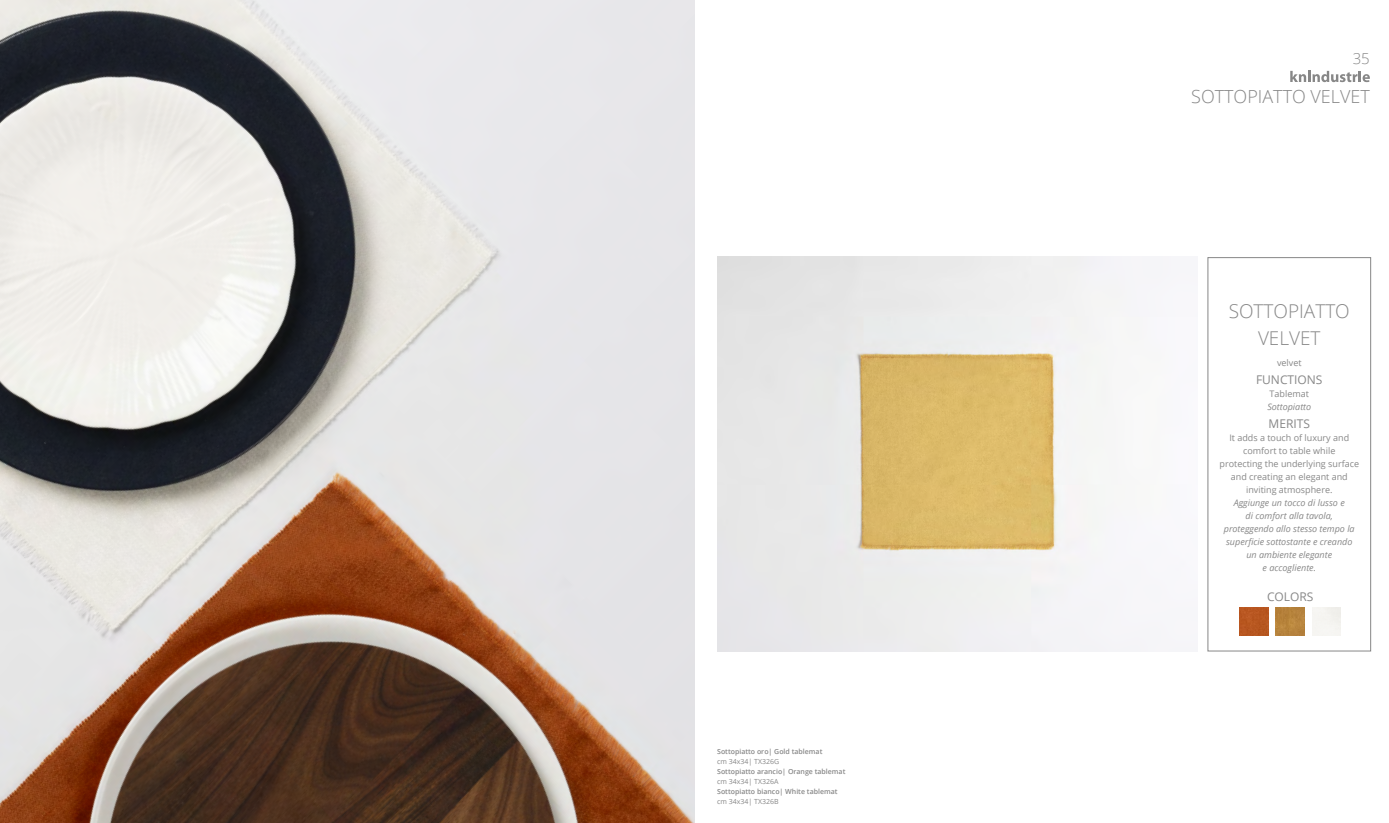
<style>
.page{position:relative;width:1389px;height:823px;background:#fff}
.page>*{position:absolute;margin:0;border:0;box-sizing:border-box;transform-origin:0 0}
.t1{font:300 19px/27px "Open Sans";color:#878787;text-align:center}
.t2{font:300 18px "Open Sans";color:#878787}
.t3{font:300 15px "Open Sans";color:#878787}
.t4{font:12px "Open Sans";color:#878787}
.t5{font:italic 9px/13px "Open Sans";color:#878787;text-align:center}
.t6{font:9px/13px "Open Sans";color:#878787;text-align:center}
.t7{font:600 7px "Open Sans";color:#878787}
.t8{font:7px "Open Sans";color:#878787}
</style>
<div class="page">
<img style="left:0;top:0;width:694px;height:822px">
<div style="left:1208px;top:257px;width:163px;height:393px;border:1px solid #878787"></div>
<svg style="left:1290px;top:71px;width:80px;height:11px"></svg>
<img style="left:717px;top:256px;width:431px;height:394px">
<img style="left:1240px;top:607px;width:28px;height:28px">
<img style="left:1276px;top:607px;width:29px;height:28px">
<p class="t7" style="left:717px;top:745px;width:107px">Sottopiatto oro| Gold tablemat</p>
<p class="t8" style="left:717px;top:755px;width:64px">cm 34x34| TX326G</p>
<p class="t7" style="left:717px;top:765px;width:130px">Sottopiatto arancio| Orange tablemat</p>
<p class="t8" style="left:717px;top:776px;width:63px">cm 34x34| TX326A</p>
<p class="t7" style="left:717px;top:786px;width:122px">Sottopiatto bianco| White tablemat</p>
<p class="t8" style="left:717px;top:796px;width:63px">cm 34x34| TX326B</p>
<h3 class="t3" style="left:1353px;top:48px;width:19px">35</h3>
<h2 class="t2" style="left:1191px;top:84px;width:180px">SOTTOPIATTO VELVET</h2>
<h1 class="t1" style="left:1229px;top:297px;width:123px">SOTTOPIATTO<br>VELVET</h1>
<p class="t6" style="left:1277px;top:356px;width:26px">velvet</p>
<h3 class="t4" style="left:1256px;top:371px;width:68px">FUNCTIONS</h3>
<p class="t6" style="left:1270px;top:387px;width:41px">Tablemat</p>
<p class="t5" style="left:1267px;top:400px;width:45px">Sottopiatto</p>
<h3 class="t4" style="left:1269px;top:415px;width:43px">MERITS</h3>
<p class="t6" style="left:1220px;top:431px;width:141px">It adds a touch of luxury and comfort to table while<br>protecting the underlying surface and creating an elegant and inviting atmosphere.</p>
<p class="t5" style="left:1224px;top:496px;width:132px">Aggiunge un tocco di lusso e<br>di comfort alla tavola, proteggendo allo stesso tempo la superficie sottostante e creando un ambiente elegante<br>e accogliente.</p>
<h3 class="t4" style="left:1267px;top:588px;width:48px">COLORS</h3>
</div>
